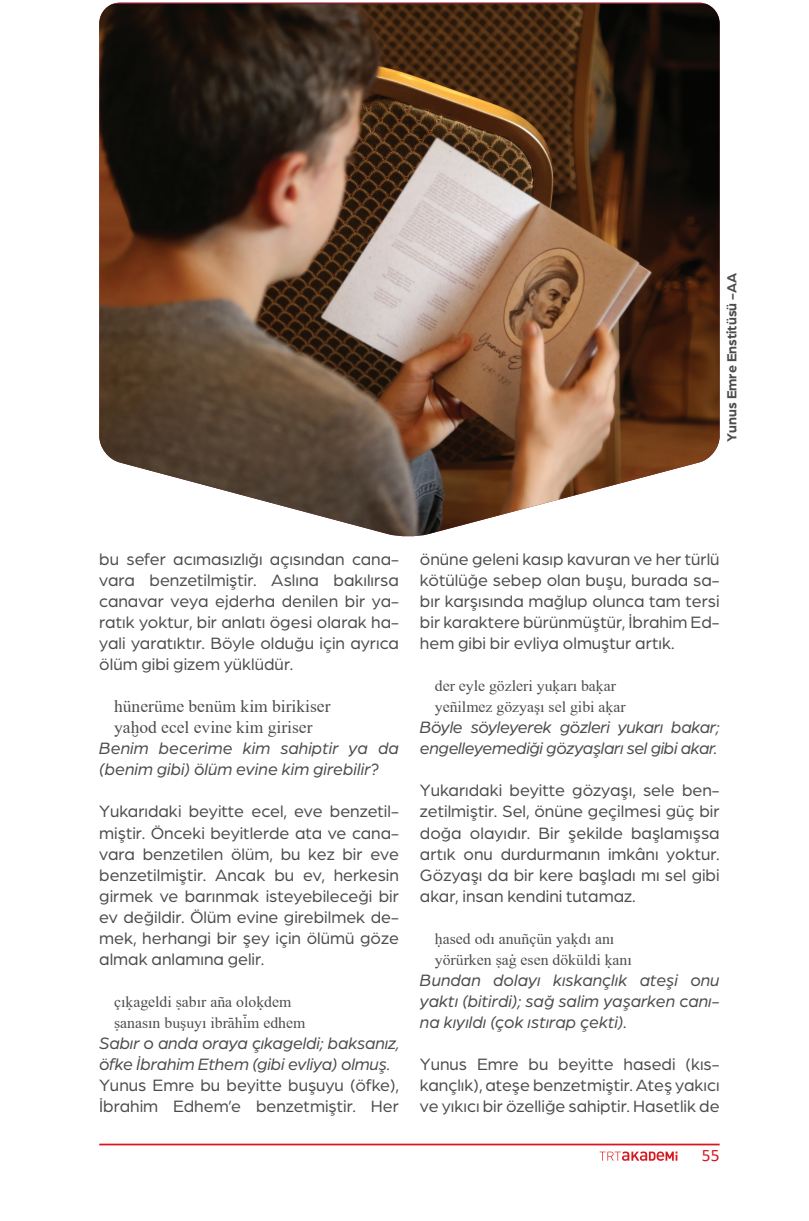
<style>
.page{position:relative;width:809px;height:1221px;background:#fff}
.page>*{position:absolute;margin:0;border:0;box-sizing:border-box;transform-origin:0 0}
.t1{font:17.5px/21px "Arboria";color:#4b4c4d;text-align:justify}
.t2{font:italic 17.5px/21px "Arboria";letter-spacing:-.01em;color:#4b4c4d}
.t3{font:17.5px/21px "Oktay New Transkripsiyon";color:#4b4c4d}
.t4{font:17.5px "Calibri";color:#d7171f}
.t5{font:15.75px/21px "Oktay New Transkripsiyon";color:#4b4c4d}
.t6{font:700 14px "Arboria";color:#4b4c4d}
</style>
<div class="page">
<hr style="left:99px;top:1143px;width:620px;height:2px;background:#d7171f">
<svg style="left:599px;top:1151px;width:78px;height:9px"></svg>
<img style="left:99px;top:4px;width:620px;height:533px">
<p class="t6" style="left:722px;top:441px;width:170px;rotate:-90deg">Yunus Emre Enstitüsü -AA</p>
<p class="t1" style="left:99px;top:548px;width:301px">bu sefer acımasızlığı açısından cana&shy;vara benzetilmiştir. Aslına bakılırsa canavar veya ejderha denilen bir ya&shy;ratık yoktur, bir anlatı ögesi olarak ha&shy;yali yaratıktır. Böyle olduğu için ayrıca ölüm gibi gizem yüklüdür.</p>
<p class="t3" style="left:114px;top:695px;width:218px">hünerüme benüm kim birikiser yaòod ecel evine kim giriser</p>
<p class="t2" style="left:99px;top:737px;width:301px">Benim becerime kim sahiptir ya da (benim gibi) ölüm evine kim girebilir?</p>
<p class="t1" style="left:99px;top:800px;width:301px">Yukarıdaki beyitte ecel, eve benzetil&shy;miştir. Önceki beyitlerde ata ve cana&shy;vara benzetilen ölüm, bu kez bir eve benzetilmiştir. Ancak bu ev, herkesin girmek ve barınmak isteyebileceği bir ev değildir. Ölüm evine girebilmek de&shy;mek, herhangi bir şey için ölümü göze almak anlamına gelir.</p>
<p class="t5" style="left:114px;top:990px;width:193px">çıúageldi ãabır aña oloúdem ãanasın buşuyı ibrÀhìm edhem</p>
<p class="t2" style="left:99px;top:1031px;width:302px">Sabır o anda oraya çıkageldi; baksanız, öfke İbrahim Ethem (gibi evliya) olmuş.</p>
<p class="t1" style="left:99px;top:1073px;width:301px">Yunus Emre bu beyitte buşuyu (öfke),<br>İbrahim Edhem’e benzetmiştir. Her</p>
<p class="t1" style="left:420px;top:548px;width:301px">önüne geleni kasıp kavuran ve her türlü kötülüğe sebep olan buşu, burada sa&shy;bır karşısında mağlup olunca tam tersi bir karaktere bürünmüştür, İbrahim Ed&shy;hem gibi bir evliya olmuştur artık.</p>
<p class="t5" style="left:435px;top:675px;width:192px">der eyle gözleri yuúarı baúar yeñilmez gözyaşı sel gibi aúar</p>
<p class="t2" style="left:420px;top:716px;width:301px">Böyle söyleyerek gözleri yukarı bakar; engelleyemediği gözyaşları sel gibi akar.</p>
<p class="t1" style="left:420px;top:779px;width:301px">Yukarıdaki beyitte gözyaşı, sele ben&shy;zetilmiştir. Sel, önüne geçilmesi güç bir doğa olayıdır. Bir şekilde başlamışsa artık onu durdurmanın imkânı yoktur.<br>Gözyaşı da bir kere başladı mı sel gibi akar, insan kendini tutamaz.</p>
<p class="t5" style="left:435px;top:927px;width:198px">óased odı anuñçün yaúdı anı yörürken ãaà esen döküldi úanı</p>
<p class="t2" style="left:420px;top:968px;width:301px;text-align:justify">Bundan dolayı kıskançlık ateşi onu yaktı (bitirdi); sağ salim yaşarken canı&shy;na kıyıldı (çok ıstırap çekti).</p>
<p class="t1" style="left:420px;top:1052px;width:301px">Yunus Emre bu beyitte hasedi (kıs&shy;kançlık), ateşe benzetmiştir. Ateş yakıcı ve yıkıcı bir özelliğe sahiptir. Hasetlik de</p>
<p class="t4" style="left:702px;top:1142px;width:19px">55</p>
</div>
